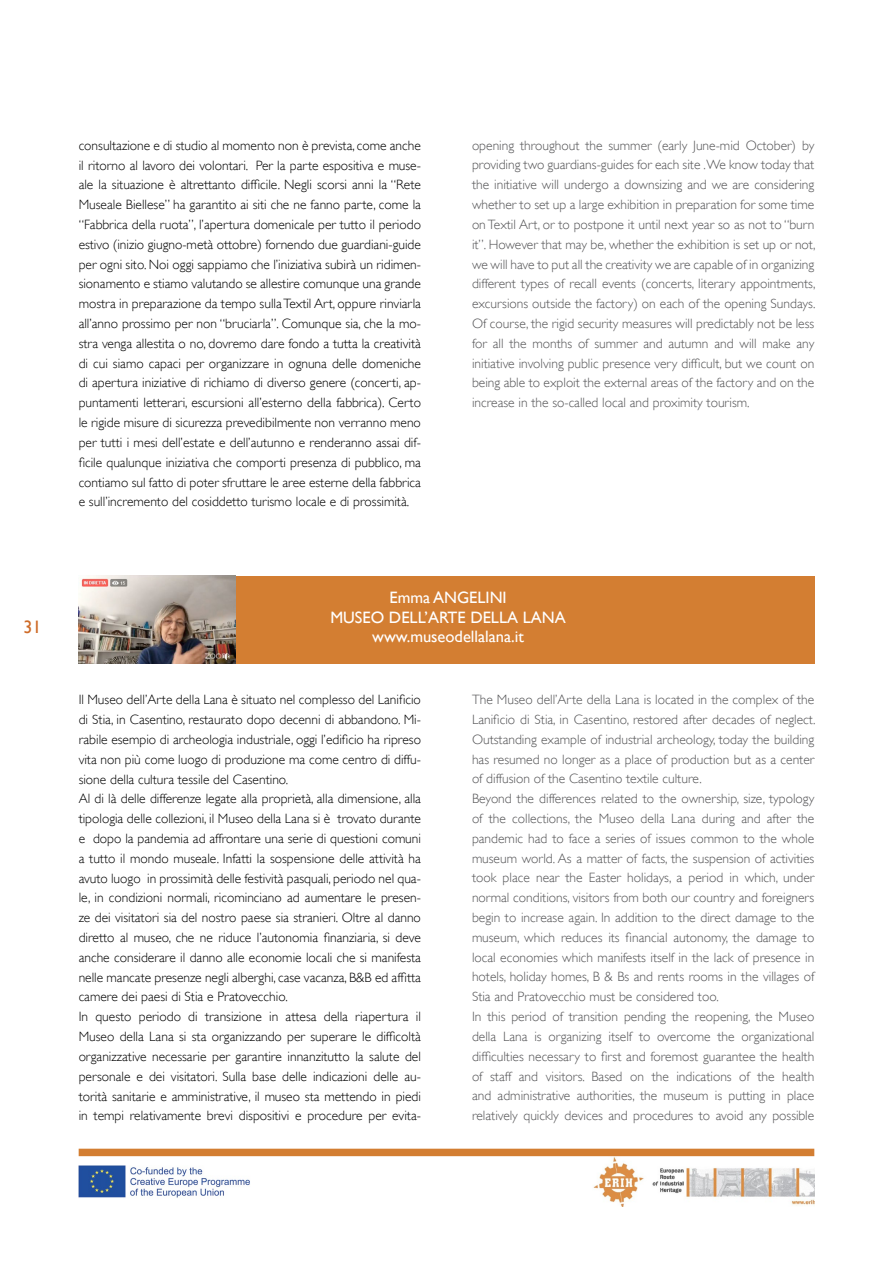
<style>
.page{position:relative;width:893px;height:1263px;background:#fff}
.page>*{position:absolute;margin:0;border:0;box-sizing:border-box;transform-origin:0 0}
.t1{font:18px "Gill Sans";color:#ce6b28}
.t2{font:16.5px/19.5px "Gill Sans";color:#fff;text-align:center}
.t3{font:300 13.5px/19.8px "Gill Sans";color:#000;text-align:justify}
.t4{font:300 13.5px/19.8px "Gill Sans";color:#545456;text-align:justify}
</style>
<div class="page">
<img style="left:79px;top:1165px;width:171px;height:33px">
<img style="left:592px;top:1156px;width:222px;height:51px">
<div style="left:79px;top:1149px;width:735px;height:7px;background:#d37e32"></div>
<div style="left:79px;top:576px;width:735px;height:88px;background:#d37e32"></div>
<img style="left:79px;top:575px;width:156px;height:89px">
<h1 class="t1" style="left:23px;top:616px;width:19px">31</h1>
<p class="t3" style="left:79px;top:135px;width:344px">consultazione e di studio al momento non è prevista, come anche il ritorno al lavoro dei volontari. Per la parte espositiva e muse&shy;ale la situazione è altrettanto difficile. Negli scorsi anni la “Rete Museale Biellese” ha garantito ai siti che ne fanno parte, come la “Fabbrica della ruota”, l’apertura domenicale per tutto il periodo estivo (inizio giugno-metà ottobre) fornendo due guardiani-guide per ogni sito. Noi oggi sappiamo che l’iniziativa subirà un ridimen&shy;sionamento e stiamo valutando se allestire comunque una grande mostra in preparazione da tempo sulla Textil Art, oppure rinviarla all’anno prossimo per non “bruciarla”. Comunque sia, che la mo&shy;stra venga allestita o no, dovremo dare fondo a tutta la creatività di cui siamo capaci per organizzare in ognuna delle domeniche di apertura iniziative di richiamo di diverso genere (concerti, ap&shy;puntamenti letterari, escursioni all’esterno della fabbrica). Certo le rigide misure di sicurezza prevedibilmente non verranno meno per tutti i mesi dell’estate e dell’autunno e renderanno assai dif&shy;ficile qualunque iniziativa che comporti presenza di pubblico, ma contiamo sul fatto di poter sfruttare le aree esterne della fabbrica e sull’incremento del cosiddetto turismo locale e di prossimità.</p>
<p class="t4" style="left:472px;top:135px;width:345px">opening throughout the summer (early June-mid October) by providing two guardians-guides for each site .We know today that the initiative will undergo a downsizing and we are considering whether to set up a large exhibition in preparation for some time on Textil Art, or to postpone it until next year so as not to “burn it”. However that may be, whether the exhibition is set up or not, we will have to put all the creativity we are capable of in organizing different types of recall events (concerts, literary appointments, excursions outside the factory) on each of the opening Sundays.<br>Of course, the rigid security measures will predictably not be less for all the months of summer and autumn and will make any initiative involving public presence very difficult, but we count on being able to exploit the external areas of the factory and on the increase in the so-called local and proximity tourism.</p>
<p class="t2" style="left:330px;top:588px;width:237px">Emma ANGELINI<br>MUSEO DELL’ARTE DELLA LANA www.museodellalana.it</p>
<p class="t3" style="left:79px;top:690px;width:344px;text-align:left">Il Museo dell’Arte della Lana è situato nel complesso del Lanificio di Stia, in Casentino, restaurato dopo decenni di abbandono. Mi&shy;rabile esempio di archeologia industriale, oggi l’edificio ha ripreso vita non più come luogo di produzione ma come centro di diffu&shy;sione della cultura tessile del Casentino.<br>Al di là delle differenze legate alla proprietà, alla dimensione, alla tipologia delle collezioni, il Museo della Lana si è trovato durante e dopo la pandemia ad affrontare una serie di questioni comuni a tutto il mondo museale. Infatti la sospensione delle attività ha avuto luogo in prossimità delle festività pasquali, periodo nel qua&shy;le, in condizioni normali, ricominciano ad aumentare le presen&shy;ze dei visitatori sia del nostro paese sia stranieri. Oltre al danno diretto al museo, che ne riduce l’autonomia finanziaria, si deve anche considerare il danno alle economie locali che si manifesta nelle mancate presenze negli alberghi, case vacanza, B&amp;B ed affitta camere dei paesi di Stia e Pratovecchio.<br>In questo periodo di transizione in attesa della riapertura il Museo della Lana si sta organizzando per superare le difficoltà organizzative necessarie per garantire innanzitutto la salute del personale e dei visitatori. Sulla base delle indicazioni delle au&shy;torità sanitarie e amministrative, il museo sta mettendo in piedi in tempi relativamente brevi dispositivi e procedure per evita-</p>
<p class="t4" style="left:472px;top:690px;width:345px;text-align:left">The Museo dell’Arte della Lana is located in the complex of the Lanificio di Stia, in Casentino, restored after decades of neglect.<br>Outstanding example of industrial archeology, today the building has resumed no longer as a place of production but as a center of diffusion of the Casentino textile culture.<br>Beyond the differences related to the ownership, size, typology of the collections, the Museo della Lana during and after the pandemic had to face a series of issues common to the whole museum world. As a matter of facts, the suspension of activities took place near the Easter holidays, a period in which, under normal conditions, visitors from both our country and foreigners begin to increase again. In addition to the direct damage to the museum, which reduces its financial autonomy, the damage to local economies which manifests itself in the lack of presence in hotels, holiday homes, B &amp; Bs and rents rooms in the villages of Stia and Pratovecchio must be considered too.<br>In this period of transition pending the reopening, the Museo della Lana is organizing itself to overcome the organizational difficulties necessary to first and foremost guarantee the health of staff and visitors. Based on the indications of the health and administrative authorities, the museum is putting in place relatively quickly devices and procedures to avoid any possible</p>
</div>
